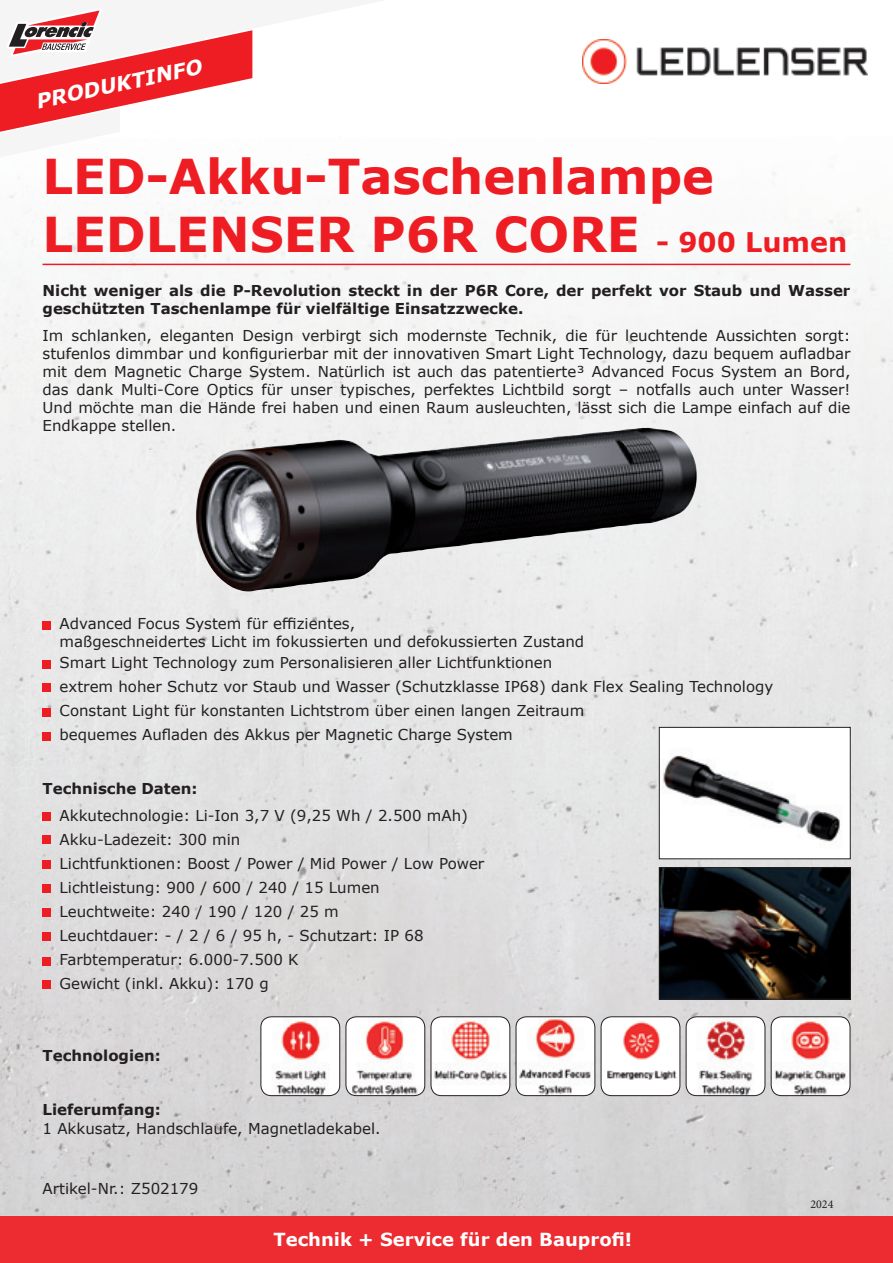
<style>
.page{position:relative;width:893px;height:1263px;background:#fff}
.page>*{position:absolute;margin:0;border:0;box-sizing:border-box;transform-origin:0 0}
.t1{font:700 48px/57.6px "Verdana";color:#ee1d23}
.t2{font:italic 700 20.25px "Verdana";color:#fff}
.t3{font:700 18px "Verdana";color:#fff}
.t4{font:15px/18px "Verdana";color:#231f20;text-align:justify}
.t5{font:700 15px/18px "Verdana";color:#231f20}
.t6{font:12px "Minion Pro";color:#231f20}
.s1{font-size:27px}
</style>
<div class="page">
<img style="left:0;top:39px;width:788px;height:636px">
<img style="left:788px;top:72px;width:105px;height:693px">
<div style="left:0;top:675px;width:525px;height:226px;background:#e1e1e2"></div>
<img style="left:525px;top:675px;width:158px;height:361px">
<div style="left:683px;top:675px;width:106px;height:52px;background:#e6e5e6"></div>
<img style="left:841px;top:765px;width:52px;height:451px">
<img style="left:683px;top:859px;width:158px;height:8px">
<div style="left:0;top:901px;width:262px;height:315px;background:#d8d6d7"></div>
<div style="left:262px;top:901px;width:264px;height:135px;background:#dad9d9"></div>
<div style="left:683px;top:999px;width:105px;height:217px;background:#d6d5d6"></div>
<img style="left:788px;top:999px;width:53px;height:17px">
<div style="left:315px;top:1036px;width:52px;height:180px;background:#d4d3d5"></div>
<div style="left:421px;top:1036px;width:104px;height:180px;background:#d5d3d4"></div>
<div style="left:578px;top:1036px;width:105px;height:180px;background:#d4d3d4"></div>
<div style="left:262px;top:1096px;width:53px;height:120px;background:#d4d3d4"></div>
<div style="left:367px;top:1096px;width:54px;height:120px;background:#d4d3d4"></div>
<div style="left:525px;top:1096px;width:53px;height:120px;background:#d7d6d7"></div>
<div style="left:788px;top:1096px;width:53px;height:120px;background:#d6d6d7"></div>
<div style="left:0;top:1216px;width:893px;height:47px;background:#ec2c30"></div>
<svg style="left:0;top:10px;width:387px;height:147px"></svg>
<hr style="left:43px;top:264px;width:807px;height:1px;background:#ee1d23">
<div style="left:43px;top:621px;width:8px;height:8px;background:#ee1d23"></div>
<div style="left:43px;top:684px;width:8px;height:8px;background:#ee1d23"></div>
<div style="left:43px;top:708px;width:8px;height:8px;background:#ee1d23"></div>
<div style="left:43px;top:732px;width:8px;height:9px;background:#ee1d23"></div>
<div style="left:43px;top:980px;width:8px;height:9px;background:#ee1d23"></div>
<div style="left:43px;top:957px;width:8px;height:8px;background:#ee1d23"></div>
<div style="left:43px;top:908px;width:8px;height:8px;background:#ee1d23"></div>
<div style="left:43px;top:884px;width:8px;height:9px;background:#ee1d23"></div>
<div style="left:43px;top:860px;width:8px;height:8px;background:#ee1d23"></div>
<div style="left:43px;top:836px;width:8px;height:8px;background:#ee1d23"></div>
<div style="left:43px;top:812px;width:8px;height:9px;background:#ee1d23"></div>
<div style="left:43px;top:932px;width:8px;height:9px;background:#ee1d23"></div>
<div style="left:43px;top:660px;width:8px;height:9px;background:#ee1d23"></div>
<img style="left:583px;top:40px;width:284px;height:43px">
<img style="left:196px;top:428px;width:505px;height:165px">
<div style="left:659px;top:727px;width:191px;height:132px;background:#fff"></div>
<img style="left:663px;top:752px;width:179px;height:90px">
<div style="left:659px;top:727px;width:191px;height:132px;border:1px solid #231f20"></div>
<img style="left:661px;top:869px;width:187px;height:128px">
<div style="left:659px;top:867px;width:191px;height:132px;border:1px solid #231f20"></div>
<img style="left:431px;top:1017px;width:79px;height:79px">
<div style="left:431px;top:1016px;width:79px;height:80px;border:1px solid #231f20;border-radius:10px"></div>
<img style="left:346px;top:1017px;width:79px;height:79px">
<div style="left:345px;top:1016px;width:80px;height:80px;border:1px solid #231f20;border-radius:10px"></div>
<img style="left:516px;top:1017px;width:79px;height:79px">
<div style="left:516px;top:1016px;width:79px;height:80px;border:1px solid #231f20;border-radius:10px"></div>
<img style="left:601px;top:1017px;width:79px;height:79px">
<div style="left:601px;top:1016px;width:79px;height:80px;border:1px solid #231f20;border-radius:10px"></div>
<img style="left:686px;top:1017px;width:79px;height:79px">
<div style="left:686px;top:1016px;width:79px;height:80px;border:1px solid #231f20;border-radius:10px"></div>
<img style="left:771px;top:1017px;width:79px;height:79px">
<div style="left:771px;top:1016px;width:79px;height:80px;border:1px solid #231f20;border-radius:10px"></div>
<img style="left:261px;top:1017px;width:79px;height:79px">
<div style="left:260px;top:1016px;width:80px;height:80px;border:1px solid #231f20;border-radius:10px"></div>
<h2 class="t2" style="left:33px;top:87px;width:171px;rotate:-12deg">PRODUKTINFO</h2>
<h1 class="t1" style="left:43px;top:147px;width:806px">LED-Akku-Taschenlampe<br>LEDLENSER P6R CORE <span class="s1">- 900 Lumen</span></h1>
<p class="t5" style="left:43px;top:282px;width:809px">Nicht weniger als die P-Revolution steckt in der P6R Core, der perfekt vor Staub und Wasser geschützten Taschenlampe für vielfältige Einsatzzwecke.</p>
<p class="t4" style="left:43px;top:327px;width:809px">Im schlanken, eleganten Design verbirgt sich modernste Technik, die für leuchtende Aussichten sorgt: stufenlos dimmbar und konfigurierbar mit der innovativen Smart Light Technology, dazu bequem aufladbar mit dem Magnetic Charge System. Natürlich ist auch das patentierte³ Advanced Focus System an Bord, das dank Multi-Core Optics für unser typisches, perfektes Lichtbild sorgt – notfalls auch unter Wasser!<br>Und möchte man die Hände frei haben und einen Raum ausleuchten, lässt sich die Lampe einfach auf die Endkappe stellen.</p>
<p class="t4" style="left:60px;top:615px;width:526px;text-indent:-17px">• Advanced Focus System für effizientes,<br>maßgeschneidertes Licht im fokussierten und defokussierten Zustand</p>
<p class="t4" style="left:43px;top:654px;width:511px">• Smart Light Technology zum Personalisieren aller Lichtfunktionen</p>
<p class="t4" style="left:43px;top:678px;width:732px">• extrem hoher Schutz vor Staub und Wasser (Schutzklasse IP68) dank Flex Sealing Technology</p>
<p class="t4" style="left:43px;top:702px;width:543px">• Constant Light für konstanten Lichtstrom über einen langen Zeitraum</p>
<p class="t4" style="left:43px;top:726px;width:472px">• bequemes Aufladen des Akkus per Magnetic Charge System</p>
<p class="t5" style="left:43px;top:780px;width:156px">Technische Daten:</p>
<p class="t4" style="left:43px;top:807px;width:427px">• Akkutechnologie: Li-Ion 3,7 V (9,25 Wh / 2.500 mAh)</p>
<p class="t4" style="left:43px;top:831px;width:199px">• Akku-Ladezeit: 300 min</p>
<p class="t4" style="left:43px;top:855px;width:443px">• Lichtfunktionen: Boost / Power / Mid Power / Low Power</p>
<p class="t4" style="left:43px;top:879px;width:339px">• Lichtleistung: 900 / 600 / 240 / 15 Lumen</p>
<p class="t4" style="left:43px;top:903px;width:298px">• Leuchtweite: 240 / 190 / 120 / 25 m</p>
<p class="t4" style="left:43px;top:927px;width:382px">• Leuchtdauer: - / 2 / 6 / 95 h, - Schutzart: IP 68</p>
<p class="t4" style="left:43px;top:951px;width:258px">• Farbtemperatur: 6.000-7.500 K</p>
<p class="t4" style="left:43px;top:975px;width:228px">• Gewicht (inkl. Akku): 170 g</p>
<p class="t5" style="left:43px;top:1047px;width:120px">Technologien:</p>
<p class="t5" style="left:43px;top:1101px;width:120px">Lieferumfang:</p>
<p class="t4" style="left:43px;top:1119px;width:340px">1 Akkusatz, Handschlaufe, Magnetladekabel.</p>
<p class="t4" style="left:43px;top:1179px;width:157px">Artikel-Nr.: Z502179</p>
<p class="t3" style="left:273px;top:1227px;width:360px">Technik + Service für den Bauprofi!</p>
<p class="t6" style="left:810px;top:1196px;width:25px">2024</p>
</div>
